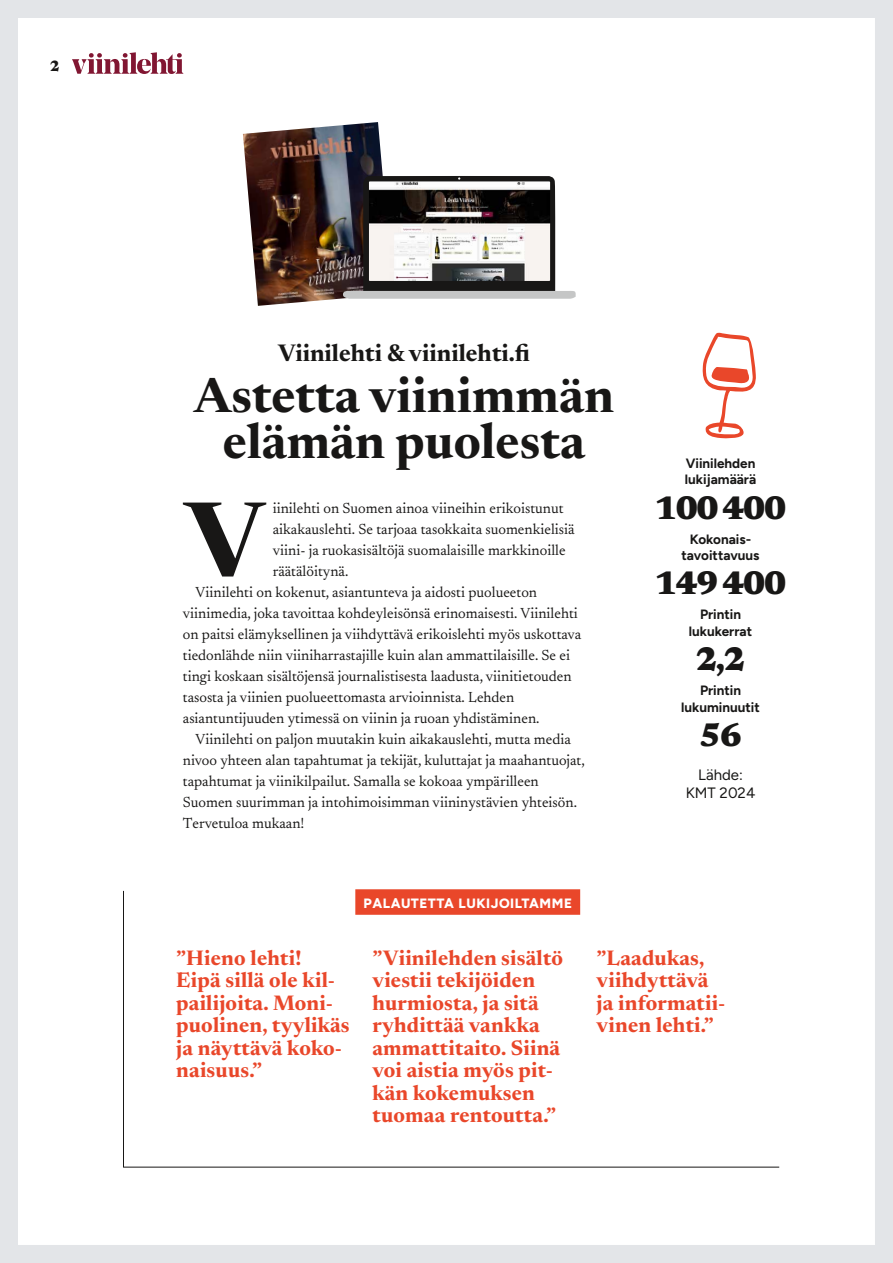
<style>
.page{position:relative;width:893px;height:1263px;background:#fff}
.page>*{position:absolute;margin:0;border:0;box-sizing:border-box;transform-origin:0 0}
.t1{font:700 104.4px "Newsreader 60 pt";color:#181716}
.t2{font:700 49.5px/46.5px "Newsreader 36 pt";color:#181716;text-align:center}
.t3{font:800 33px "Newsreader";letter-spacing:-.06em;color:#181716}
.t4{font:700 24px "Newsreader 36 pt";color:#181716}
.t5{font:700 21px/22.5px "Newsreader 36 pt";letter-spacing:.01em;color:#e9472a}
.t6{font:15px "Newsreader 16 pt";color:#181716}
.t7{font:15px/18px "Figtree";color:#181716;text-align:center}
.t8{font:800 15px "Newsreader 36 pt";color:#181716}
.t9{font:700 13.5px/16.5px "Figtree";color:#181716;text-align:center}
.t10{font:800 13.5px "Figtree";letter-spacing:.04em;color:#fff}
</style>
<div class="page">
<div style="left:0;top:0;width:893px;height:1263px;border:18px solid #e3e5e8"></div>
<img style="left:243px;top:122px;width:140px;height:184px">
<svg style="left:342px;top:176px;width:234px;height:123px"></svg>
<svg style="left:702px;top:333px;width:54px;height:106px"></svg>
<svg style="left:72px;top:52px;width:112px;height:22px"></svg>
<div style="left:355px;top:889px;width:225px;height:26px;background:#e9472a"></div>
<hr style="left:123px;top:1167px;width:656px;height:1px;background:#181716">
<hr style="left:123px;top:891px;width:1px;height:276px;background:#181716">
<p class="t8" style="left:50px;top:55px;width:11px">2</p>
<h3 class="t4" style="left:278px;top:335px;width:253px">Viinilehti &amp; viinilehti.fi</h3>
<h2 class="t2" style="left:194px;top:368px;width:422px">Astetta viinimmän elämän puolesta</h2>
<h1 class="t1" style="left:185px;top:458px;width:82px">V</h1>
<p class="t6" style="left:273px;top:497px;width:292px">iinilehti on Suomen ainoa viineihin erikoistunut</p>
<p class="t6" style="left:273px;top:518px;width:303px">aikakauslehti. Se tarjoaa tasokkaita suomenkielisiä</p>
<p class="t6" style="left:273px;top:539px;width:294px">viini- ja ruokasisältöjä suomalaisille markkinoille</p>
<p class="t6" style="left:273px;top:560px;width:77px">räätälöitynä.</p>
<p class="t6" style="left:196px;top:581px;width:343px">Viinilehti on kokenut, asiantunteva ja aidosti puolueeton</p>
<p class="t6" style="left:183px;top:602px;width:397px">viinimedia, joka tavoittaa kohdeyleisönsä erinomaisesti. Viinilehti</p>
<p class="t6" style="left:183px;top:623px;width:400px">on paitsi elämyksellinen ja viihdyttävä erikoislehti myös uskottava</p>
<p class="t6" style="left:183px;top:644px;width:389px">tiedonlähde niin viiniharrastajille kuin alan ammattilaisille. Se ei</p>
<p class="t6" style="left:183px;top:665px;width:390px">tingi koskaan sisältöjensä journalistisesta laadusta, viinitietouden</p>
<p class="t6" style="left:183px;top:686px;width:333px">tasosta ja viinien puolueettomasta arvioinnista. Lehden</p>
<p class="t6" style="left:183px;top:707px;width:358px">asiantuntijuuden ytimessä on viinin ja ruoan yhdistäminen.</p>
<p class="t6" style="left:196px;top:728px;width:377px">Viinilehti on paljon muutakin kuin aikakauslehti, mutta media</p>
<p class="t6" style="left:183px;top:749px;width:403px">nivoo yhteen alan tapahtumat ja tekijät, kuluttajat ja maahantuojat,</p>
<p class="t6" style="left:183px;top:770px;width:357px">tapahtumat ja viinikilpailut. Samalla se kokoaa ympärilleen</p>
<p class="t6" style="left:183px;top:791px;width:396px">Suomen suurimman ja intohimoisimman viininystävien yhteisön.</p>
<p class="t6" style="left:183px;top:812px;width:123px">Tervetuloa mukaan!</p>
<p class="t10" style="left:364px;top:895px;width:210px">PALAUTETTA LUKIJOILTAMME</p>
<p class="t9" style="left:685px;top:455px;width:73px;text-align:left">Viinilehden lukijamäärä</p>
<h3 class="t3" style="left:654px;top:483px;width:133px">100 400</h3>
<p class="t9" style="left:682px;top:530px;width:79px">Kokonais&shy;tavoittavuus</p>
<h3 class="t3" style="left:654px;top:558px;width:133px">149 400</h3>
<p class="t9" style="left:689px;top:606px;width:65px">Printin lukukerrat</p>
<h3 class="t3" style="left:695px;top:634px;width:53px">2,2</h3>
<p class="t9" style="left:681px;top:682px;width:80px">Printin lukuminuutit</p>
<h3 class="t3" style="left:699px;top:710px;width:45px">56</h3>
<p class="t7" style="left:686px;top:765px;width:71px">Lähde:<br>KMT 2024</p>
<h3 class="t5" style="left:176px;top:945px;width:175px">”Hieno lehti!<br>Eipä sillä ole kil&shy;pailijoita. Moni&shy;puolinen, tyylikäs ja näyttävä koko&shy;naisuus.”</h3>
<h3 class="t5" style="left:372px;top:945px;width:192px">”Viinilehden sisältö viestii tekijöiden hurmiosta, ja sitä ryhdittää vankka ammattitaito. Siinä voi aistia myös pit&shy;kän kokemuksen tuomaa rentoutta.”</h3>
<h3 class="t5" style="left:597px;top:945px;width:130px">”Laadukas, viihdyttävä ja informatii&shy;vinen lehti.”</h3>
</div>
